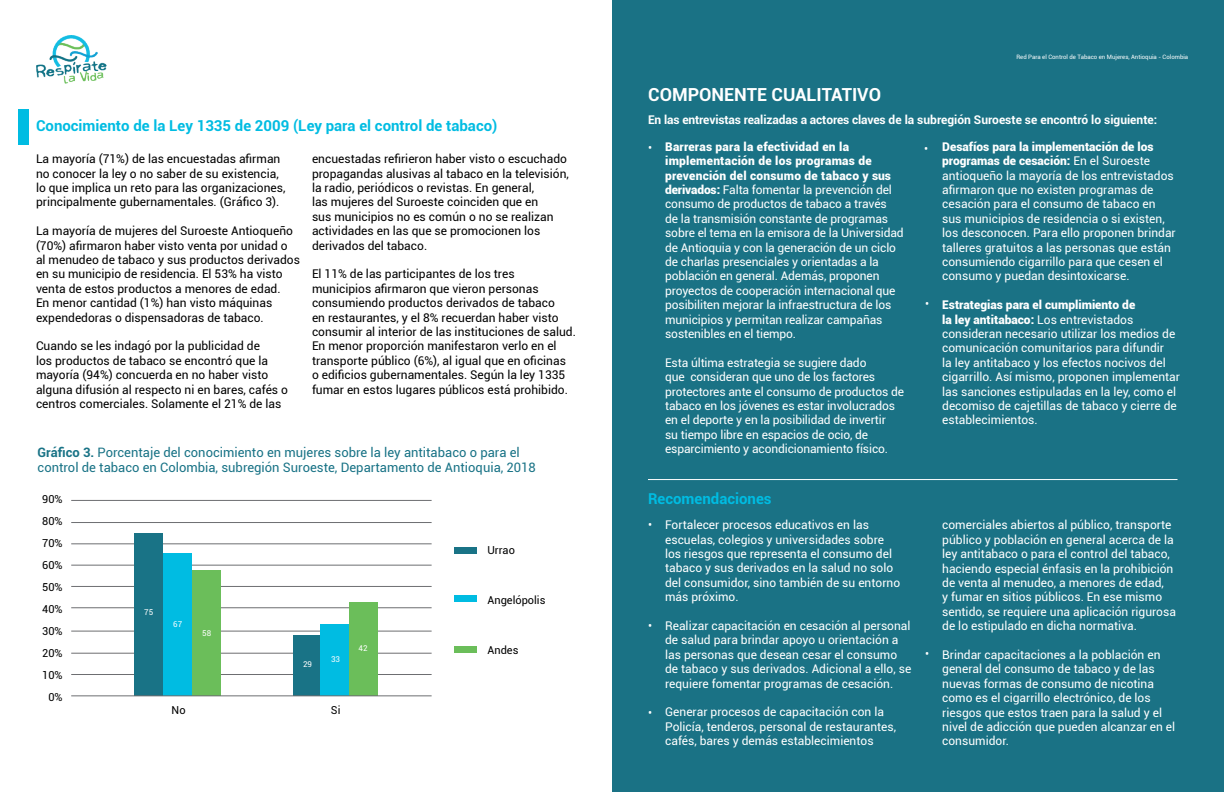
<style>
.page{position:relative;width:1224px;height:792px;background:#fff}
.page>*{position:absolute;margin:0;border:0;box-sizing:border-box;transform-origin:0 0}
.t1{font:700 18px "Roboto";color:#fff}
.t2{font:700 15px "Roboto";color:#00bce2}
.t3{font:13px/15.6px "Roboto";color:#197386}
.t4{font:12px/14.4px "Roboto";color:#fff}
.t5{font:12px/14.4px "Roboto";color:#000}
.t6{font:700 12px "Roboto";letter-spacing:-.01em;color:#fff}
.t7{font:11px/22px "Roboto";color:#000;text-align:center}
.t8{font:8px "Roboto";color:#fff}
.t9{font:6px "Roboto";color:#fff}
.s1{font-weight:700}
.s2{font-weight:900}
</style>
<div class="page">
<div style="left:19px;top:109px;width:10px;height:36px;background:#00bce2"></div>
<hr style="left:71px;top:607px;width:361px;height:1px;background:#6d6e71">
<hr style="left:71px;top:586px;width:361px;height:1px;background:#6d6e71">
<hr style="left:71px;top:565px;width:361px;height:1px;background:#6d6e71">
<hr style="left:71px;top:543px;width:361px;height:1px;background:#6d6e71">
<hr style="left:71px;top:522px;width:361px;height:1px;background:#6d6e71">
<hr style="left:71px;top:500px;width:361px;height:1px;background:#6d6e71">
<hr style="left:71px;top:674px;width:361px;height:1px;background:#6d6e71">
<hr style="left:71px;top:653px;width:361px;height:1px;background:#6d6e71">
<hr style="left:71px;top:631px;width:361px;height:1px;background:#6d6e71">
<div style="left:134px;top:533px;width:29px;height:163px;background:#197386"></div>
<div style="left:192px;top:571px;width:29px;height:125px;background:#6bbe5a"></div>
<div style="left:163px;top:553px;width:29px;height:143px;background:#00bce2"></div>
<div style="left:293px;top:635px;width:28px;height:60px;background:#197386"></div>
<div style="left:321px;top:624px;width:28px;height:71px;background:#00bce2"></div>
<div style="left:349px;top:602px;width:28px;height:93px;background:#6bbe5a"></div>
<div style="left:454px;top:596px;width:22px;height:6px;background:#00bce2"></div>
<div style="left:454px;top:646px;width:22px;height:7px;background:#6bbe5a"></div>
<div style="left:454px;top:547px;width:22px;height:6px;background:#197386"></div>
<hr style="left:71px;top:695px;width:361px;height:1px;background:#6d6e71">
<div style="left:612px;top:0;width:612px;height:792px;background:#1a7285"></div>
<hr style="left:648px;top:479px;width:530px;height:1px;background:#fff">
<img style="left:36px;top:36px;width:71px;height:48px">
<p class="t2" style="left:36px;top:115px;width:463px">Conocimiento de la Ley 1335 de 2009 (Ley para el control de tabaco)</p>
<p class="t5" style="left:36px;top:151px;width:251px">La mayoría (71%) de las encuestadas afirman no conocer la ley o no saber de su existencia, lo que implica un reto para las organizaciones, principalmente gubernamentales. (Gráfico 3).</p>
<p class="t5" style="left:36px;top:223px;width:265px">La mayoría de mujeres del Suroeste Antioqueño (70%) afirmaron haber visto venta por unidad o al menudeo de tabaco y sus productos derivados en su municipio de residencia. El 53% ha visto venta de estos productos a menores de edad.<br>En menor cantidad (1%) han visto máquinas expendedoras o dispensadoras de tabaco.</p>
<p class="t5" style="left:36px;top:338px;width:254px">Cuando se les indagó por la publicidad de<br>los productos de tabaco se encontró que la mayoría (94%) concuerda en no haber visto alguna difusión al respecto ni en bares, cafés o centros comerciales. Solamente el 21% de las</p>
<p class="t5" style="left:312px;top:151px;width:258px">encuestadas refirieron haber visto o escuchado propagandas alusivas al tabaco en la televisión, la radio, periódicos o revistas. En general,<br>las mujeres del Suroeste coinciden que en<br>sus municipios no es común o no se realizan actividades en las que se promocionen los derivados del tabaco.</p>
<p class="t5" style="left:312px;top:266px;width:266px">El 11% de las participantes de los tres municipios afirmaron que vieron personas consumiendo productos derivados de tabaco<br>en restaurantes, y el 8% recuerdan haber visto consumir al interior de las instituciones de salud.<br>En menor proporción manifestaron verlo en el transporte público (6%), al igual que en oficinas<br>o edificios gubernamentales. Según la ley 1335 fumar en estos lugares públicos está prohibido.</p>
<p class="t3" style="left:38px;top:444px;width:500px"><span class="s1">Gráfico 3.</span> Porcentaje del conocimiento en mujeres sobre la ley antitabaco o para el control de tabaco en Colombia, subregión Suroeste, Departamento de Antioquia, 2018</p>
<p class="t7" style="left:42px;top:488px;width:22px">90%<br>80%<br>70%<br>60%<br>50%<br>40%<br>30%<br>20%<br>10%<br>0%</p>
<p class="t7" style="left:172px;top:699px;width:15px">No</p>
<p class="t7" style="left:487px;top:539px;width:29px">Urrao</p>
<p class="t7" style="left:487px;top:589px;width:60px">Angelópolis</p>
<p class="t7" style="left:487px;top:639px;width:32px">Andes</p>
<p class="t8" style="left:144px;top:606px;width:11px">75</p>
<p class="t8" style="left:173px;top:618px;width:11px">67</p>
<p class="t8" style="left:202px;top:627px;width:11px">58</p>
<p class="t8" style="left:359px;top:642px;width:11px">42</p>
<p class="t8" style="left:331px;top:653px;width:11px">33</p>
<p class="t8" style="left:303px;top:658px;width:11px">29</p>
<p class="t7" style="left:331px;top:699px;width:11px">Si</p>
<h1 class="t1" style="left:648px;top:82px;width:234px">COMPONENTE CUALITATIVO</h1>
<p class="t9" style="left:1016px;top:52px;width:173px">Red Para el Control de Tabaco en Mujeres, Antioquia - Colombia</p>
<p class="t6" style="left:648px;top:111px;width:511px">En las entrevistas realizadas a actores claves de la subregión Suroeste se encontró lo siguiente:</p>
<p class="t4" style="left:665px;top:139px;width:240px"><span class="s2">Barreras para la efectividad en la implementación de los programas de prevención del consumo de tabaco y sus derivados:</span> Falta fomentar la prevención del consumo de productos de tabaco a través<br>de la transmisión constante de programas sobre el tema en la emisora de la Universidad de Antioquia y con la generación de un ciclo de charlas presenciales y orientadas a la población en general. Además, proponen proyectos de cooperación internacional que posibiliten mejorar la infraestructura de los municipios y permitan realizar campañas sostenibles en el tiempo.</p>
<p class="t4" style="left:665px;top:355px;width:240px">Esta última estrategia se sugiere dado<br>que consideran que uno de los factores protectores ante el consumo de productos de tabaco en los jóvenes es estar involucrados en el deporte y en la posibilidad de invertir<br>su tiempo libre en espacios de ocio, de esparcimiento y acondicionamiento físico.</p>
<p class="t4" style="left:942px;top:139px;width:235px"><span class="s2">Desafíos para la implementación de los programas de cesación:</span> En el Suroeste antioqueño la mayoría de los entrevistados afirmaron que no existen programas de cesación para el consumo de tabaco en sus municipios de residencia o si existen, los desconocen. Para ello proponen brindar talleres gratuitos a las personas que están consumiendo cigarrillo para que cesen el consumo y puedan desintoxicarse.</p>
<p class="t4" style="left:942px;top:297px;width:239px"><span class="s2">Estrategias para el cumplimiento de<br>la ley antitabaco:</span> Los entrevistados consideran necesario utilizar los medios de comunicación comunitarios para difundir<br>la ley antitabaco y los efectos nocivos del cigarrillo. Así mismo, proponen implementar las sanciones estipuladas en la ley, como el decomiso de cajetillas de tabaco y cierre de establecimientos.</p>
<p class="t4" style="left:648px;top:140px;width:6px">•</p>
<p class="t4" style="left:924px;top:141px;width:6px">•</p>
<p class="t4" style="left:925px;top:296px;width:6px">•</p>
<p class="t2" style="left:648px;top:489px;width:125px">Recomendaciones</p>
<p class="t4" style="left:648px;top:517px;width:6px">•</p>
<p class="t4" style="left:648px;top:618px;width:6px">•</p>
<p class="t4" style="left:648px;top:705px;width:6px">•</p>
<p class="t4" style="left:665px;top:517px;width:237px">Fortalecer procesos educativos en las escuelas, colegios y universidades sobre los riesgos que representa el consumo del tabaco y sus derivados en la salud no solo del consumidor, sino también de su entorno más próximo.</p>
<p class="t4" style="left:665px;top:618px;width:248px">Realizar capacitación en cesación al personal de salud para brindar apoyo u orientación a las personas que desean cesar el consumo de tabaco y sus derivados. Adicional a ello, se requiere fomentar programas de cesación.</p>
<p class="t4" style="left:665px;top:704px;width:233px">Generar procesos de capacitación con la<br>Policía, tenderos, personal de restaurantes, cafés, bares y demás establecimientos</p>
<p class="t4" style="left:925px;top:646px;width:6px">•</p>
<p class="t4" style="left:942px;top:517px;width:235px">comerciales abiertos al público, transporte público y población en general acerca de la ley antitabaco o para el control del tabaco, haciendo especial énfasis en la prohibición de venta al menudeo, a menores de edad,<br>y fumar en sitios públicos. En ese mismo sentido, se requiere una aplicación rigurosa de lo estipulado en dicha normativa.</p>
<p class="t4" style="left:942px;top:647px;width:235px">Brindar capacitaciones a la población en general del consumo de tabaco y de las nuevas formas de consumo de nicotina como es el cigarrillo electrónico, de los riesgos que estos traen para la salud y el nivel de adicción que pueden alcanzar en el consumidor.</p>
</div>
